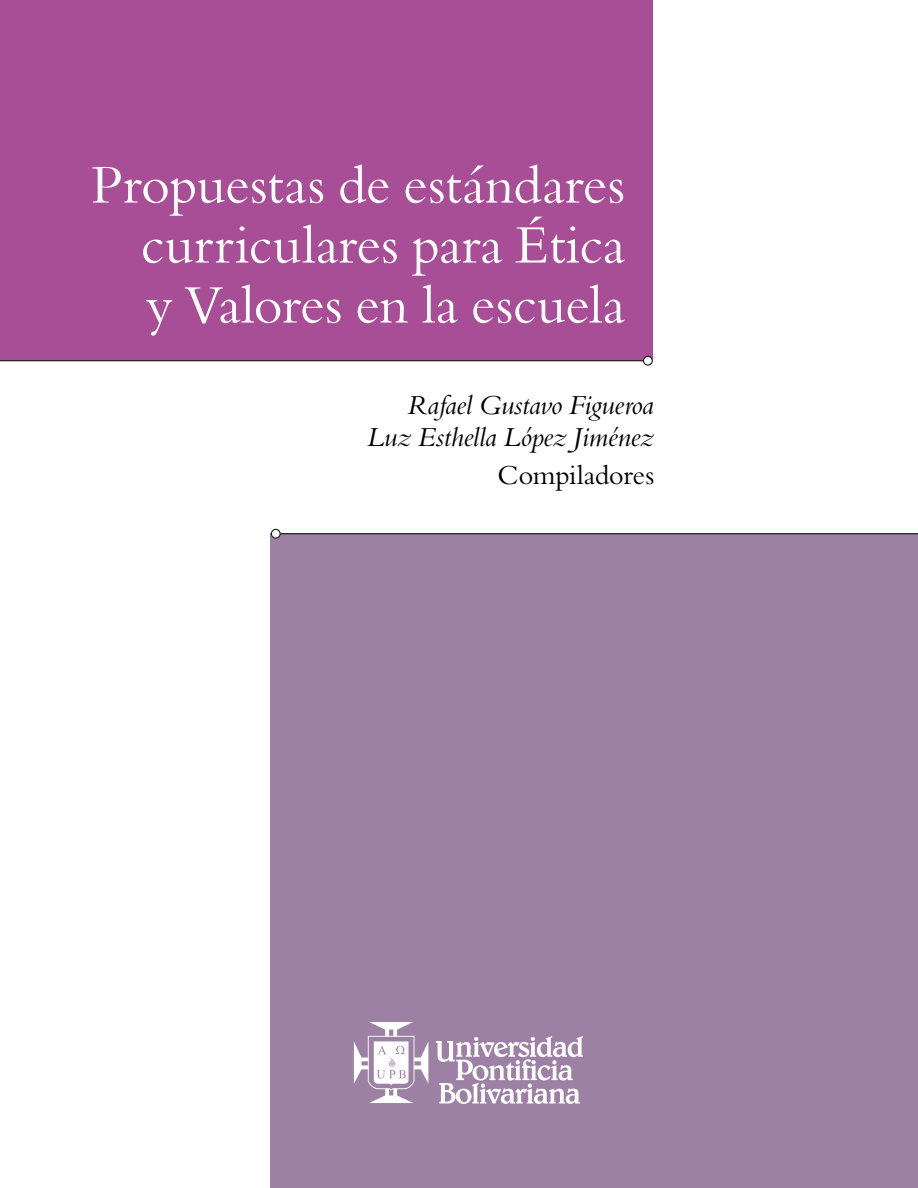
<style>
.page{position:relative;width:918px;height:1188px;background:#fff}
.page>*{position:absolute;margin:0;border:0;box-sizing:border-box;transform-origin:0 0}
.t1{font:52.65px/60px "Borgia Pro";color:#fff;text-align:justify}
.t2{font:italic 26.7px/31.5px "Borgia Pro";color:#000;text-align:right}
.t3{font:26.7px "Borgia Pro";letter-spacing:-.005em;color:#000}
</style>
<div class="page">
<div style="left:0;top:0;width:653px;height:361px;background:#a74e97"></div>
<div style="left:271px;top:534px;width:647px;height:654px;background:#9d81a5"></div>
<hr style="left:0;top:360px;width:648px;height:1px;background:#1d1d1b">
<svg style="left:643px;top:356px;width:10px;height:10px"></svg>
<hr style="left:276px;top:533px;width:642px;height:1px;background:#1d1d1b">
<svg style="left:271px;top:529px;width:10px;height:10px"></svg>
<svg style="left:436px;top:1036px;width:147px;height:68px"></svg>
<svg style="left:354px;top:1022px;width:74px;height:81px"></svg>
<p class="t1" style="left:141px;top:156px;width:486px;text-indent:-50px">Propuestas de estándares curriculares para Ética y Valores en la escuela</p>
<p class="t2" style="left:368px;top:390px;width:288px">Rafael Gustavo Figueroa<br>Luz Esthella López Jiménez</p>
<p class="t3" style="left:498px;top:459px;width:158px">Compiladores</p>
</div>
